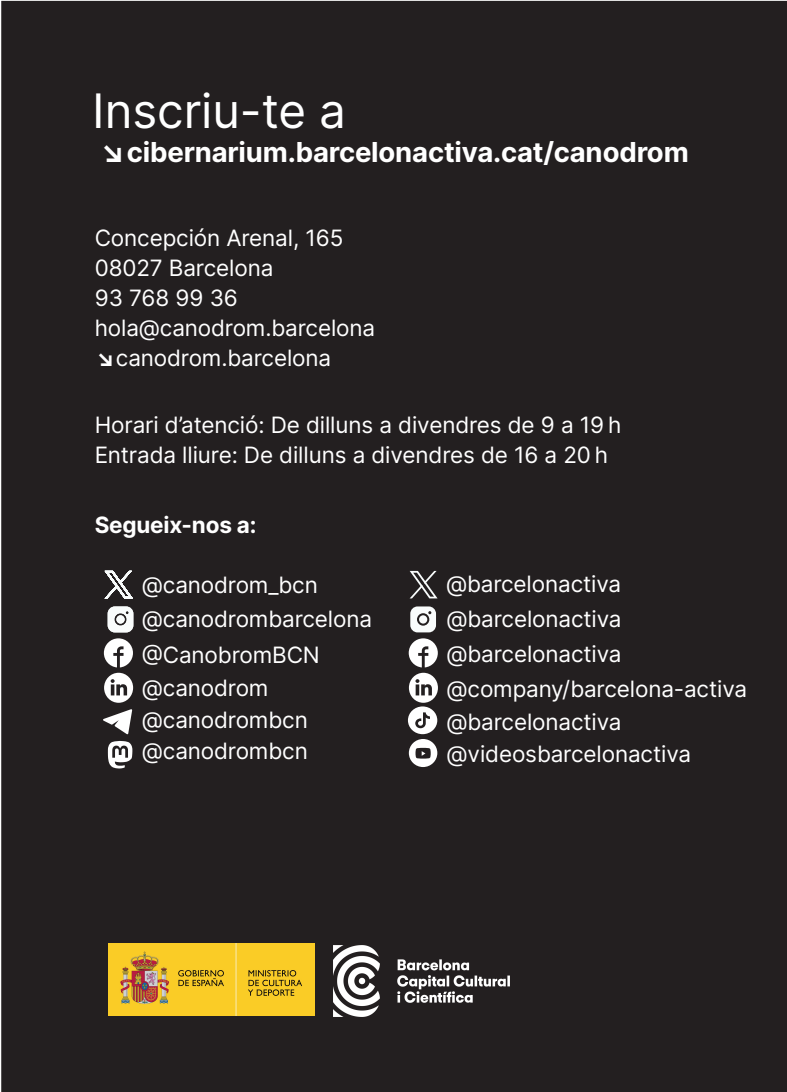
<style>
.page{position:relative;width:787px;height:1092px;background:#fff}
.page>*{position:absolute;margin:0;border:0;box-sizing:border-box;transform-origin:0 0}
.t1{font:47.5px "Inter";color:#fff}
.t2{font:700 27.5px "Inter";letter-spacing:-.005em;color:#fff}
.t3{font:22.5px/30px "Inter";letter-spacing:-.005em;color:#fff}
.t4{font:700 22.5px "Inter";letter-spacing:-.01em;color:#fff}
.s1{font-size:30px}
.s2{font-weight:700}
</style>
<div class="page">
<div style="left:1px;top:1px;width:786px;height:1090px;background:#231f20"></div>
<img style="left:108px;top:943px;width:207px;height:72px">
<img style="left:333px;top:945px;width:176px;height:71px">
<svg style="left:103px;top:709px;width:29px;height:25px"></svg>
<svg style="left:108px;top:740px;width:24px;height:28px"></svg>
<svg style="left:104px;top:638px;width:29px;height:64px"></svg>
<svg style="left:408px;top:638px;width:30px;height:129px"></svg>
<svg style="left:105px;top:571px;width:28px;height:27px"></svg>
<svg style="left:409px;top:571px;width:28px;height:27px"></svg>
<svg style="left:108px;top:606px;width:25px;height:26px"></svg>
<svg style="left:410px;top:606px;width:26px;height:26px"></svg>
<h1 class="t1" style="left:92px;top:82px;width:255px">Inscriu-te a</h1>
<p class="t2" style="left:98px;top:136px;width:592px"><span class="s1">↘</span>cibernarium.barcelonactiva.cat/canodrom</p>
<p class="t3" style="left:95px;top:223px;width:282px">Concepción Arenal, 165<br>08027 Barcelona<br>93 768 99 36 hola@canodrom.barcelona <span class="s2">↘</span>canodrom.barcelona</p>
<p class="t3" style="left:95px;top:410px;width:528px">Horari d’atenció: De dilluns a divendres de 9 a 19 h<br>Entrada lliure: De dilluns a divendres de 16 a 20 h</p>
<p class="t4" style="left:95px;top:511px;width:163px">Segueix-nos a:</p>
<p class="t3" style="left:142px;top:569px;width:177px">@canodrom_bcn</p>
<p class="t3" style="left:142px;top:603px;width:232px">@canodrombarcelona</p>
<p class="t3" style="left:142px;top:640px;width:179px">@CanobromBCN</p>
<p class="t3" style="left:142px;top:672px;width:128px">@canodrom</p>
<p class="t3" style="left:142px;top:704px;width:167px;line-height:31.2px">@canodrombcn @canodrombcn</p>
<p class="t3" style="left:446px;top:569px;width:176px">@barcelonactiva</p>
<p class="t3" style="left:446px;top:603px;width:176px">@barcelonactiva</p>
<p class="t3" style="left:446px;top:638px;width:176px">@barcelonactiva</p>
<p class="t3" style="left:446px;top:673px;width:302px;line-height:32.2px">@company/barcelona-activa @barcelonactiva @videosbarcelonactiva</p>
</div>
